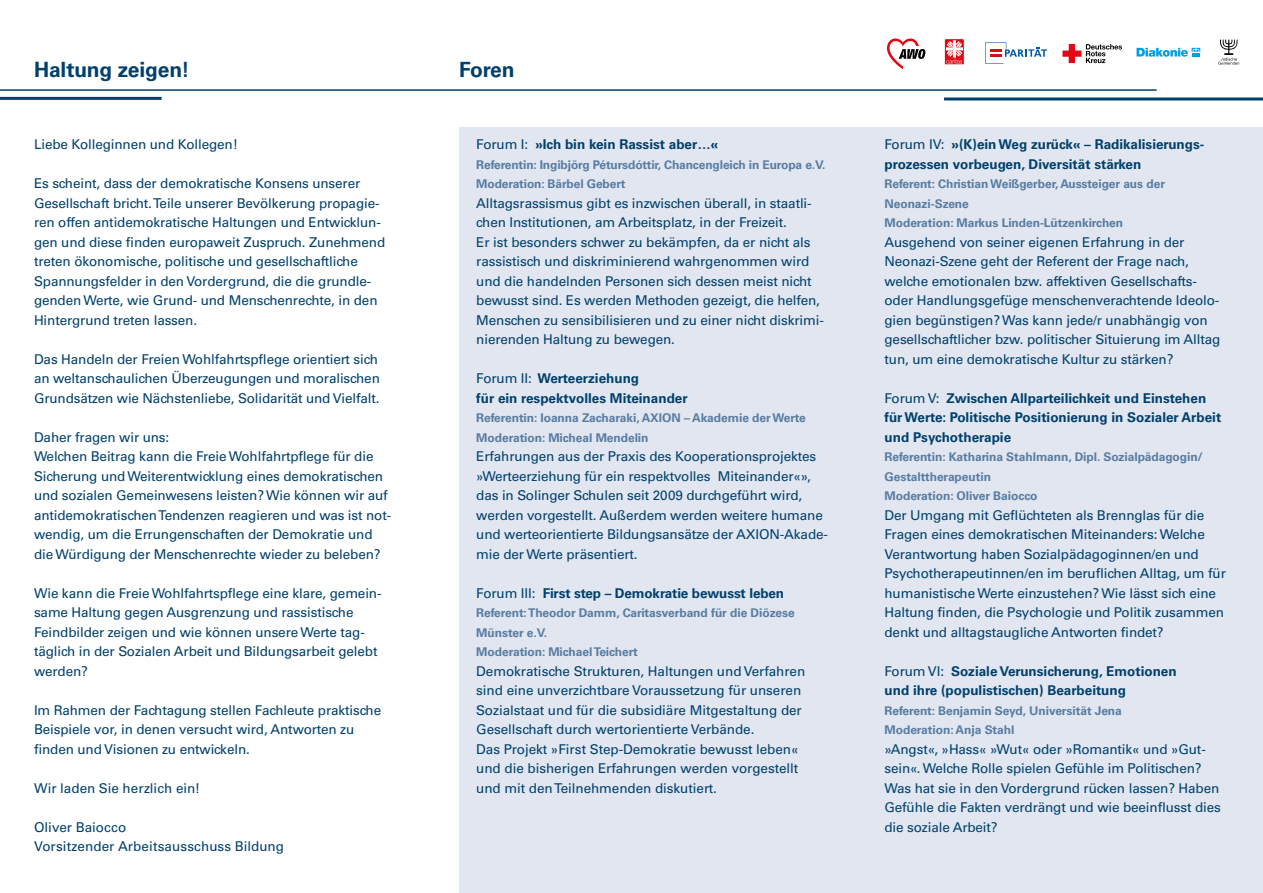
<style>
.page{position:relative;width:1263px;height:893px;background:#fff}
.page>*{position:absolute;margin:0;border:0;box-sizing:border-box;transform-origin:0 0}
.t1{font:700 21px "Univers LT Std";letter-spacing:-.01em;color:#00406c}
.t2{font:13.5px/19.5px "Univers LT Std";letter-spacing:-.01em;color:#00406c}
.t3{font:700 13.5px/19.5px "Univers LT Std";color:#00406c}
.t4{font:700 12px/19.5px "Univers LT Std";letter-spacing:-.005em;color:#587ca2}
.s1{font-weight:400}
</style>
<div class="page">
<div style="left:459px;top:128px;width:804px;height:765px;background:#e1e6f0"></div>
<hr style="left:944px;top:97px;width:319px;height:3px;background:#00406c">
<hr style="left:0;top:89px;width:1157px;height:2px;background:#00406c">
<hr style="left:0;top:97px;width:162px;height:3px;background:#00406c">
<svg style="left:1062px;top:44px;width:60px;height:19px"></svg>
<svg style="left:985px;top:42px;width:62px;height:22px"></svg>
<svg style="left:1218px;top:39px;width:21px;height:26px"></svg>
<svg style="left:945px;top:39px;width:19px;height:25px"></svg>
<svg style="left:1136px;top:48px;width:64px;height:9px"></svg>
<svg style="left:887px;top:38px;width:38px;height:31px"></svg>
<h1 class="t1" style="left:34px;top:57px;width:157px">Haltung zeigen!</h1>
<h1 class="t1" style="left:459px;top:57px;width:57px">Foren</h1>
<p class="t2" style="left:34px;top:135px;width:205px">Liebe Kolleginnen und Kollegen!</p>
<p class="t2" style="left:34px;top:174px;width:353px">Es scheint, dass der demokratische Konsens unserer Gesellschaft bricht. Teile unserer Bevölkerung propagie&shy;ren offen antidemokratische Haltungen und Entwicklun&shy;gen und diese finden europaweit Zuspruch. Zunehmend treten ökonomische, politische und gesellschaftliche Spannungsfelder in den Vordergrund, die die grundle&shy;genden Werte, wie Grund- und Menschenrechte, in den Hintergrund treten lassen.</p>
<p class="t2" style="left:34px;top:349px;width:347px">Das Handeln der Freien Wohlfahrtspflege orientiert sich an weltanschaulichen Überzeugungen und moralischen<br>Grundsätzen wie Nächstenliebe, Solidarität und Vielfalt.</p>
<p class="t2" style="left:34px;top:427px;width:359px">Daher fragen wir uns:<br>Welchen Beitrag kann die Freie Wohlfahrtpflege für die Sicherung und Weiterentwicklung eines demokratischen und sozialen Gemeinwesens leisten? Wie können wir auf antidemokratischen Tendenzen reagieren und was ist not&shy;wendig, um die Errungenschaften der Demokratie und die Würdigung der Menschenrechte wieder zu beleben?</p>
<p class="t2" style="left:34px;top:583px;width:349px">Wie kann die Freie Wohlfahrtspflege eine klare, gemein&shy;same Haltung gegen Ausgrenzung und rassistische Feindbilder zeigen und wie können unsere Werte tag&shy;täglich in der Sozialen Arbeit und Bildungsarbeit gelebt werden?</p>
<p class="t2" style="left:34px;top:700px;width:349px">Im Rahmen der Fachtagung stellen Fachleute praktische<br>Beispiele vor, in denen versucht wird, Antworten zu finden und Visionen zu entwickeln.</p>
<p class="t2" style="left:34px;top:778px;width:168px">Wir laden Sie herzlich ein!</p>
<p class="t2" style="left:34px;top:817px;width:252px">Oliver Baiocco<br>Vorsitzender Arbeitsausschuss Bildung</p>
<p class="t3" style="left:476px;top:135px;width:244px"><span class="s1">Forum I:</span> »Ich bin kein Rassist aber…«</p>
<p class="t4" style="left:476px;top:155px;width:351px">Referentin: Ingibjörg Pétursdóttir, Chancengleich in Europa e.V.<br>Moderation: Bärbel Gebert</p>
<p class="t2" style="left:476px;top:193px;width:349px">Alltagsrassismus gibt es inzwischen überall, in staatli&shy;chen Institutionen, am Arbeitsplatz, in der Freizeit.<br>Er ist besonders schwer zu bekämpfen, da er nicht als rassistisch und diskriminierend wahrgenommen wird und die handelnden Personen sich dessen meist nicht bewusst sind. Es werden Methoden gezeigt, die helfen, Menschen zu sensibilisieren und zu einer nicht diskrimi&shy;nierenden Haltung zu bewegen.</p>
<p class="t3" style="left:476px;top:369px;width:213px"><span class="s1">Forum II:</span> Werteerziehung<br>für ein respektvolles Miteinander</p>
<p class="t4" style="left:476px;top:408px;width:331px">Referentin: Ioanna Zacharaki, AXION – Akademie der Werte<br>Moderation: Micheal Mendelin</p>
<p class="t2" style="left:476px;top:447px;width:353px">Erfahrungen aus der Praxis des Kooperationsprojektes »Werteerziehung für ein respektvolles Miteinander«», das in Solinger Schulen seit 2009 durchgeführt wird, werden vorgestellt. Außerdem werden weitere humane und werteorientierte Bildungsansätze der AXION-Akade&shy;mie der Werte präsentiert.</p>
<p class="t3" style="left:476px;top:583px;width:309px"><span class="s1">Forum III:</span> First step – Demokratie bewusst leben</p>
<p class="t4" style="left:476px;top:603px;width:320px">Referent: Theodor Damm, Caritasverband für die Diözese<br>Münster e.V.<br>Moderation: Michael Teichert</p>
<p class="t2" style="left:476px;top:661px;width:331px">Demokratische Strukturen, Haltungen und Verfahren sind eine unverzichtbare Voraussetzung für unseren Sozialstaat und für die subsidiäre Mitgestaltung der Gesellschaft durch wertorientierte Verbände.<br>Das Projekt »First Step-Demokratie bewusst leben« und die bisherigen Erfahrungen werden vorgestellt und mit den Teilnehmenden diskutiert.</p>
<p class="t3" style="left:884px;top:135px;width:320px"><span class="s1">Forum IV:</span> »(K)ein Weg zurück« – Radikalisierungs&shy;prozessen vorbeugen, Diversität stärken</p>
<p class="t4" style="left:884px;top:174px;width:282px">Referent: Christian Weißgerber, Aussteiger aus der<br>Neonazi-Szene<br>Moderation: Markus Linden-Lützenkirchen</p>
<p class="t2" style="left:884px;top:232px;width:337px">Ausgehend von seiner eigenen Erfahrung in der Neonazi-Szene geht der Referent der Frage nach, welche emotionalen bzw. affektiven Gesellschafts&shy;oder Handlungsgefüge menschenverachtende Ideolo&shy;gien begünstigen? Was kann jede/r unabhängig von gesellschaftlicher bzw. politischer Situierung im Alltag tun, um eine demokratische Kultur zu stärken?</p>
<p class="t3" style="left:884px;top:388px;width:338px"><span class="s1">Forum V:</span> Zwischen Allparteilichkeit und Einstehen für Werte: Politische Positionierung in Sozialer Arbeit und Psychotherapie</p>
<p class="t4" style="left:884px;top:447px;width:320px">Referentin: Katharina Stahlmann, Dipl. Sozialpädagogin/<br>Gestalttherapeutin<br>Moderation: Oliver Baiocco</p>
<p class="t2" style="left:884px;top:505px;width:343px">Der Umgang mit Geflüchteten als Brennglas für die Fragen eines demokratischen Miteinanders: Welche Verantwortung haben Sozialpädagoginnen/en und Psychotherapeutinnen/en im beruflichen Alltag, um für humanistische Werte einzustehen? Wie lässt sich eine Haltung finden, die Psychologie und Politik zusammen denkt und alltagstaugliche Antworten findet?</p>
<p class="t3" style="left:884px;top:661px;width:294px"><span class="s1">Forum VI:</span> Soziale Verunsicherung, Emotionen und ihre (populistischen) Bearbeitung</p>
<p class="t4" style="left:884px;top:701px;width:239px">Referent: Benjamin Seyd, Universität Jena<br>Moderation: Anja Stahl</p>
<p class="t2" style="left:884px;top:739px;width:338px">»Angst«, »Hass« »Wut« oder »Romantik« und »Gut&shy;sein«. Welche Rolle spielen Gefühle im Politischen?<br>Was hat sie in den Vordergrund rücken lassen? Haben Gefühle die Fakten verdrängt und wie beeinflusst dies die soziale Arbeit?</p>
</div>
